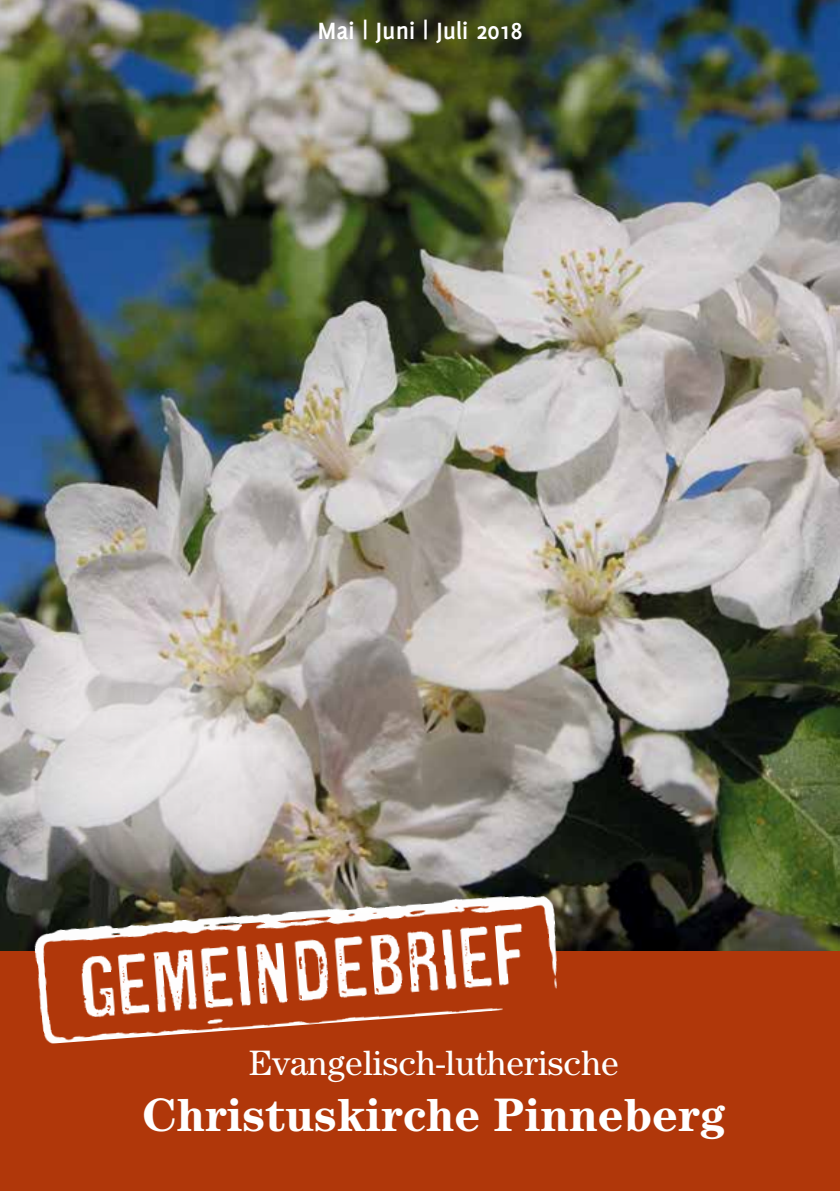
<style>
.page{position:relative;width:840px;height:1191px;background:#fff}
.page>*{position:absolute;margin:0;border:0;box-sizing:border-box;transform-origin:0 0}
.t1{font:700 47px "Century Std";color:#fff}
.t2{font:35.4px "Century Std";color:#fff}
.t3{font:700 25.8px "Delicious";color:#fff}
</style>
<div class="page">
<img style="left:0;top:0;width:839px;height:951px">
<svg style="left:0;top:624px;width:320px;height:257px;background:#beb9b4"></svg>
<div style="left:0;top:951px;width:839px;height:240px;background:#b0370a"></div>
<img style="left:29px;top:887px;width:536px;height:64px">
<img style="left:31px;top:900px;width:656px;height:144px">
<img style="left:49px;top:901px;width:499px;height:125px">
<p class="t3" style="left:317px;top:16px;width:206px">Mai | Juni | Juli 2018</p>
<p class="t2" style="left:249px;top:1042px;width:371px">Evangelisch-lutherische</p>
<h1 class="t1" style="left:142px;top:1087px;width:584px">Christuskirche Pinneberg</h1>
</div>
